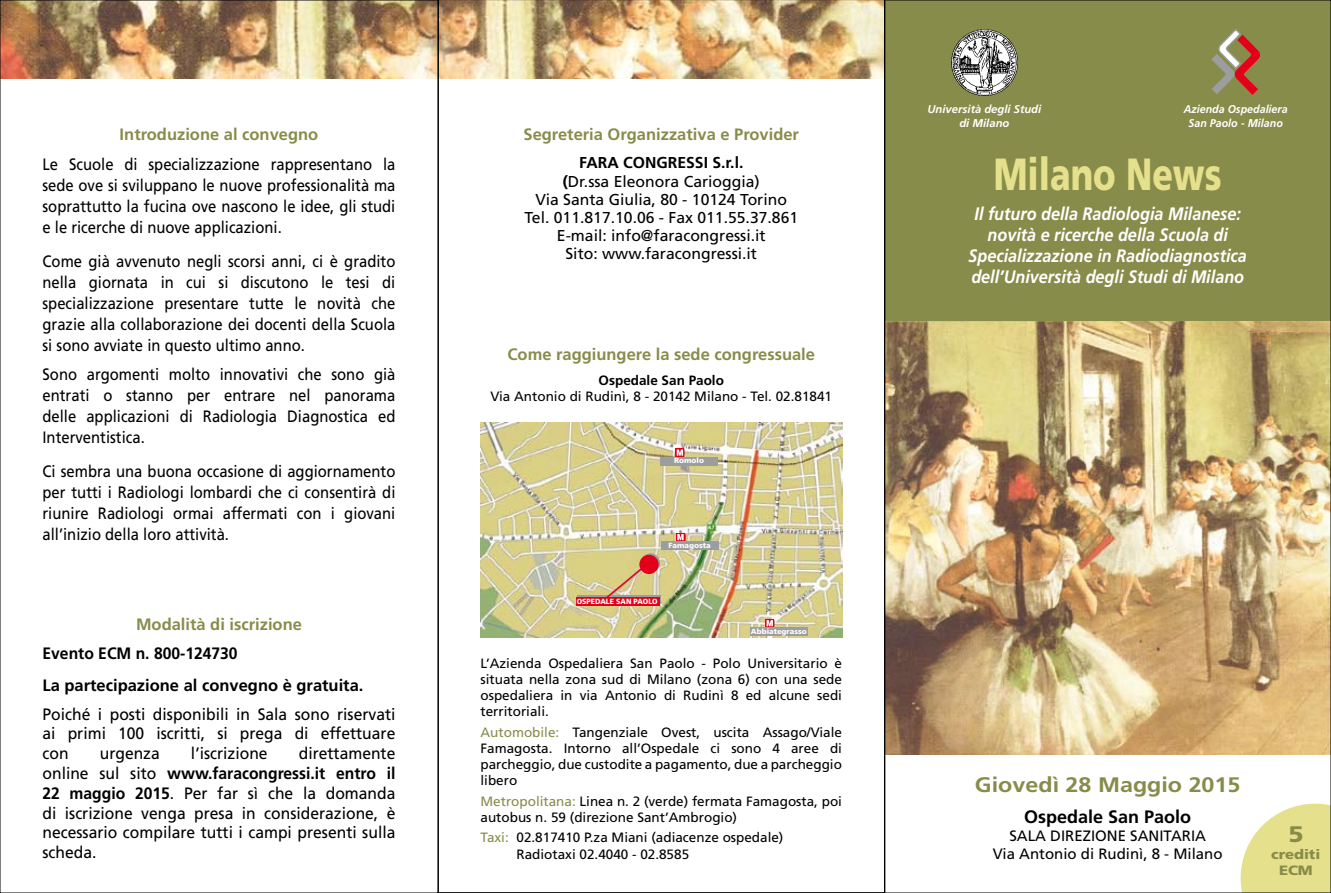
<style>
.page{position:relative;width:1331px;height:893px;background:#fff}
.page>*{position:absolute;margin:0;border:0;box-sizing:border-box;transform-origin:0 0}
.t1{font:900 45px "Frutiger";color:#e5e08c;scale:.75 1}
.t2{font:900 22.5px "Frutiger";color:#888c4a;scale:1.1 1}
.t3{font:700 21px "Frutiger";color:#888c4a;scale:1.11 1}
.t4{font:italic 700 18px/21px "Frutiger";color:#fff;text-align:center;scale:.9 1}
.t5{font:700 18px "Frutiger";color:#000}
.t6{font:16.5px/21px "Frutiger";color:#000;text-align:justify;scale:.9 1}
.t7{font:16.5px/19.8px "Frutiger";color:#000;text-align:justify;scale:.95 1}
.t8{font:700 16.5px "Frutiger";color:#888c4a}
.t9{font:700 16.5px/32.5px "Frutiger";color:#000;scale:.95 1}
.t10{font:15.75px/18.1px "Frutiger";color:#000;text-align:center}
.t11{font:15px/18px "Frutiger";color:#000;text-align:center}
.t12{font:13.5px/16.2px "Frutiger";color:#000;text-align:justify}
.t13{font:700 13.5px "Frutiger";color:#000}
.t14{font:900 13.5px/16.2px "Frutiger";color:#888c4a;text-align:center;scale:1.1 1}
.t15{font:italic 700 11.25px/13.5px "Frutiger";color:#fff;text-align:center;scale:.95 1}
.t16{font:italic 700 11.25px/13.5px "Frutiger";color:#fff;text-align:center}
.t17{font:900 7.5px "Frutiger";color:#fff}
.t18{font:900 7.5px "Frutiger";color:#fff;scale:.94 1}
.s1{font-weight:700}
.s2{color:#888c4a}
</style>
<div class="page">
<img style="left:2px;top:2px;width:881px;height:76px">
<div style="left:884px;top:0;width:447px;height:322px;background:#888c4a"></div>
<img style="left:886px;top:322px;width:443px;height:433px">
<img style="left:951px;top:29px;width:67px;height:67px">
<img style="left:481px;top:423px;width:361px;height:215px">
<svg style="left:641px;top:553px;width:19px;height:20px"></svg>
<div style="left:639px;top:555px;width:20px;height:19px;background:#e2001a;border-radius:50%"></div>
<div style="left:577px;top:595px;width:84px;height:9px;background:#9c9d9f"></div>
<div style="left:576px;top:597px;width:83px;height:9px;background:#e2001a"></div>
<svg style="left:604px;top:563px;width:43px;height:34px"></svg>
<svg style="left:765px;top:619px;width:9px;height:8px"></svg>
<svg style="left:767px;top:620px;width:6px;height:6px"></svg>
<div style="left:750px;top:627px;width:58px;height:9px;background:#9c9d9f"></div>
<svg style="left:675px;top:448px;width:9px;height:9px"></svg>
<svg style="left:677px;top:449px;width:6px;height:7px"></svg>
<div style="left:660px;top:457px;width:58px;height:9px;background:#9c9d9f"></div>
<svg style="left:676px;top:533px;width:9px;height:8px"></svg>
<svg style="left:677px;top:534px;width:7px;height:6px"></svg>
<div style="left:661px;top:541px;width:57px;height:9px;background:#9c9d9f"></div>
<svg style="left:1211px;top:29px;width:49px;height:66px"></svg>
<svg style="left:1241px;top:804px;width:88px;height:87px;background:#e8e49d"></svg>
<p class="t8" style="left:120px;top:125px;width:200px">Introduzione al convegno</p>
<p class="t6" style="left:43px;top:154px;width:394px">Le Scuole di specializzazione rappresentano la sede ove si sviluppano le nuove professionalità ma soprattutto la fucina ove nascono le idee, gli studi e le ricerche di nuove applicazioni.</p>
<p class="t6" style="left:43px;top:250px;width:394px">Come già avvenuto negli scorsi anni, ci è gradito nella giornata in cui si discutono le tesi di specializzazione presentare tutte le novità che grazie alla collaborazione dei docenti della Scuola si sono avviate in questo ultimo anno.</p>
<p class="t6" style="left:43px;top:364px;width:394px">Sono argomenti molto innovativi che sono già entrati o stanno per entrare nel panorama delle applicazioni di Radiologia Diagnostica ed Interventistica.</p>
<p class="t6" style="left:43px;top:461px;width:394px">Ci sembra una buona occasione di aggiornamento per tutti i Radiologi lombardi che ci consentirà di riunire Radiologi ormai affermati con i giovani all’inizio della loro attività.</p>
<p class="t8" style="left:136px;top:615px;width:167px">Modalità di iscrizione</p>
<p class="t9" style="left:43px;top:637px;width:339px">Evento ECM n. 800-124730<br>La partecipazione al convegno è gratuita.</p>
<p class="t7" style="left:43px;top:704px;width:373px">Poiché i posti disponibili in Sala sono riservati ai primi 100 iscritti, si prega di effettuare con</p>
<p class="t7" style="left:43px;top:743px;width:373px;text-indent:256px">direttamente online sul sito <span class="s1">www.faracongressi.it entro il 22 maggio 2015</span>. Per far sì che la domanda di iscrizione venga presa in considerazione, è necessario compilare tutti i campi presenti sulla scheda.</p>
<p class="t7" style="left:100px;top:743px;width:65px">urgenza</p>
<p class="t7" style="left:191px;top:743px;width:82px">l’iscrizione</p>
<p class="t8" style="left:523px;top:125px;width:277px">Segreteria Organizzativa e Provider</p>
<p class="t10" style="left:524px;top:153px;width:275px"><span class="s1">FARA CONGRESSI S.r.l.<br>(</span>Dr.ssa Eleonora Carioggia)<br>Via Santa Giulia, 80 - 10124 Torino<br>Tel. 011.817.10.06 - Fax 011.55.37.861<br>E-mail: info@faracongressi.it<br>Sito: www.faracongressi.it</p>
<p class="t8" style="left:507px;top:345px;width:309px">Come raggiungere la sede congressuale</p>
<p class="t13" style="left:599px;top:373px;width:127px">Ospedale San Paolo</p>
<p class="t12" style="left:490px;top:388px;width:343px">Via Antonio di Rudinì, 8 - 20142 Milano - Tel. 02.81841</p>
<p class="t17" style="left:674px;top:456px;width:31px">Romolo</p>
<p class="t17" style="left:668px;top:541px;width:44px">Famagosta</p>
<p class="t18" style="left:577px;top:597px;width:88px">OSPEDALE SAN PAOLO</p>
<p class="t17" style="left:751px;top:627px;width:58px">Abbiategrasso</p>
<p class="t12" style="left:481px;top:655px;width:363px">L’Azienda Ospedaliera San Paolo - Polo Universitario è situata nella zona sud di Milano (zona 6) con una sede ospedaliera in via Antonio di Rudinì 8 ed alcune sedi territoriali.</p>
<p class="t12" style="left:481px;top:724px;width:363px"><span class="s2">Automobile:</span> Tangenziale Ovest, uscita Assago/Viale Famagosta. Intorno all’Ospedale ci sono 4 aree di parcheggio, due custodite a pagamento, due a parcheggio libero</p>
<p class="t12" style="left:481px;top:793px;width:363px"><span class="s2">Metropolitana:</span> Linea n. 2 (verde) fermata Famagosta, poi autobus n. 59 (direzione Sant’Ambrogio)</p>
<p class="t12" style="left:517px;top:829px;width:268px;text-indent:-36px"><span class="s2">Taxi:</span> 02.817410 P.za Miani (adiacenze ospedale)<br>Radiotaxi 02.4040 - 02.8585</p>
<p class="t16" style="left:927px;top:102px;width:115px">Università degli Studi di Milano</p>
<p class="t15" style="left:1184px;top:102px;width:111px">Azienda Ospedaliera<br>San Paolo - Milano</p>
<h1 class="t1" style="left:994px;top:147px;width:305px">Milano News</h1>
<p class="t4" style="left:969px;top:203px;width:311px">Il futuro della Radiologia Milanese: novità e ricerche della Scuola di Specializzazione in Radiodiagnostica dell’Università degli Studi di Milano</p>
<p class="t3" style="left:975px;top:773px;width:241px">Giovedì 28 Maggio 2015</p>
<p class="t5" style="left:1024px;top:806px;width:169px">Ospedale San Paolo</p>
<p class="t11" style="left:993px;top:826px;width:231px">SALA DIREZIONE SANITARIA<br>Via Antonio di Rudinì, 8 - Milano</p>
<h2 class="t2" style="left:1288px;top:821px;width:15px">5</h2>
<p class="t14" style="left:1271px;top:846px;width:46px">crediti<br>ECM</p>
</div>
